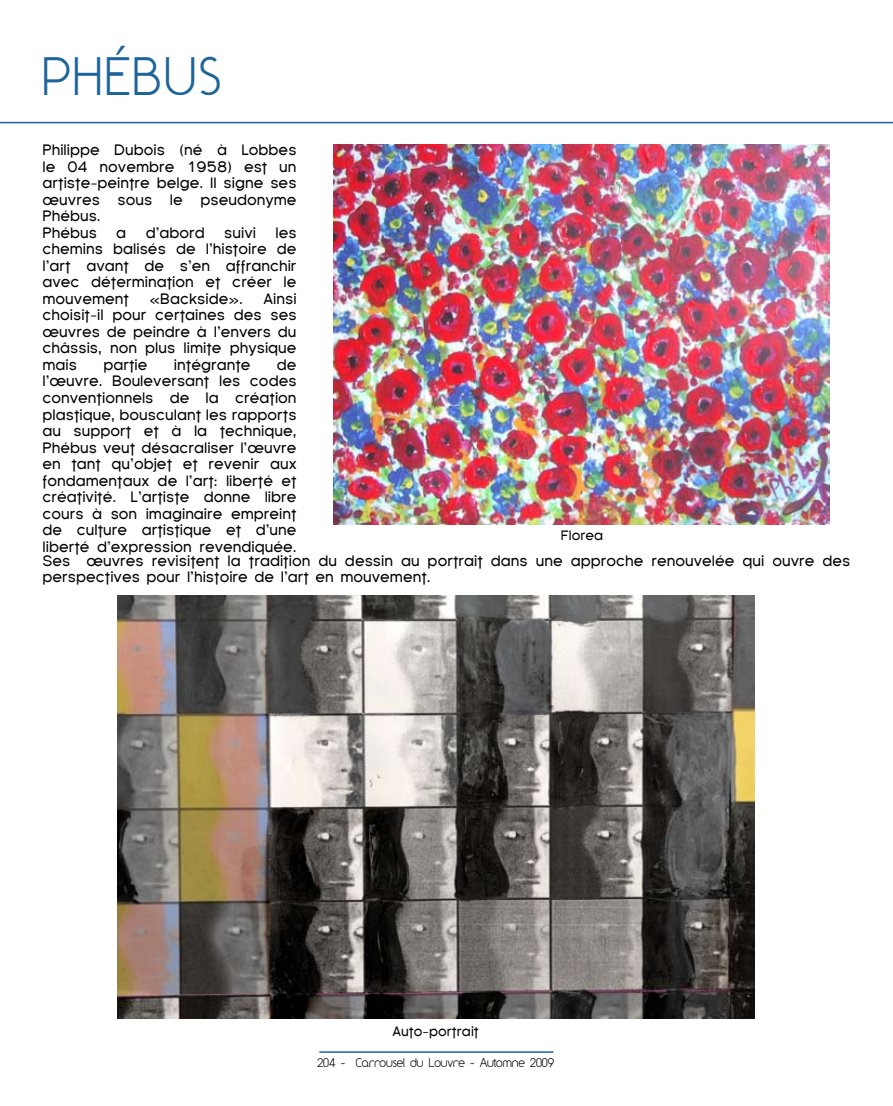
<style>
.page{position:relative;width:893px;height:1106px;background:#fff}
.page>*{position:absolute;margin:0;border:0;box-sizing:border-box;transform-origin:0 0}
.t1{font:45px "Y2 K Neophyte";letter-spacing:.075em;color:#1d6499}
.t2{font:15px/16.5px "Florencesans";color:#000;text-align:justify}
.t3{font:13.5px "Florencesans";color:#000}
.t4{font:10.5px "Y2 K Neophyte";color:#000}
</style>
<div class="page">
<hr style="left:0;top:122px;width:893px;height:1px;background:#1d6499">
<hr style="left:319px;top:1051px;width:234px;height:1px;background:#1d6499">
<img style="left:118px;top:595px;width:636px;height:423px">
<img style="left:334px;top:145px;width:495px;height:379px">
<h1 class="t1" style="left:43px;top:45px;width:180px">PHÉBUS</h1>
<p class="t2" style="left:43px;top:142px;width:256px;text-align:left">Philippe Dubois (né à Lobbes le 04 novembre 1958) est un artiste-peintre belge. Il signe ses œuvres sous le pseudonyme<br>Phébus.<br>Phébus</p>
<p class="t2" style="left:116px;top:224px;width:12px">a</p>
<p class="t2" style="left:146px;top:224px;width:61px">d’abord</p>
<p class="t2" style="left:224px;top:224px;width:33px">suivi</p>
<p class="t2" style="left:43px;top:224px;width:256px;text-indent:233px">les chemins balisés de l’histoire de l’art avant de s’en affranchir avec détermination et créer le mouvement</p>
<p class="t2" style="left:43px;top:290px;width:256px;text-indent:221px">Ainsi choisit-il pour certaines des ses œuvres de peindre à l’envers du châssis, non plus limite physique mais</p>
<p class="t2" style="left:150px;top:290px;width:95px">«Backside».</p>
<p class="t2" style="left:103px;top:356px;width:46px">partie</p>
<p class="t2" style="left:174px;top:356px;width:78px">intégrante</p>
<p class="t2" style="left:43px;top:356px;width:256px;text-indent:234px">de l’œuvre. Bouleversant les codes conventionnels de la création plastique, bousculant les rapports au support et à la technique, Phébus veut désacraliser l’œuvre en tant qu’objet et revenir aux fondamentaux de l’art: liberté et créativité. L’artiste donne libre cours à son imaginaire empreint de culture artistique et d’une liberté d’expression revendiquée.</p>
<p class="t3" style="left:561px;top:528px;width:44px">Florea</p>
<p class="t2" style="left:43px;top:552px;width:809px">Ses œuvres revisitent la tradition du dessin au portrait dans une approche renouvelée qui ouvre des perspectives pour l’histoire de l’art en mouvement.</p>
<p class="t3" style="left:392px;top:1024px;width:88px">Auto-portrait</p>
<p class="t4" style="left:317px;top:1054px;width:238px">204 - Carrousel du Louvre - Automne 2009</p>
</div>
